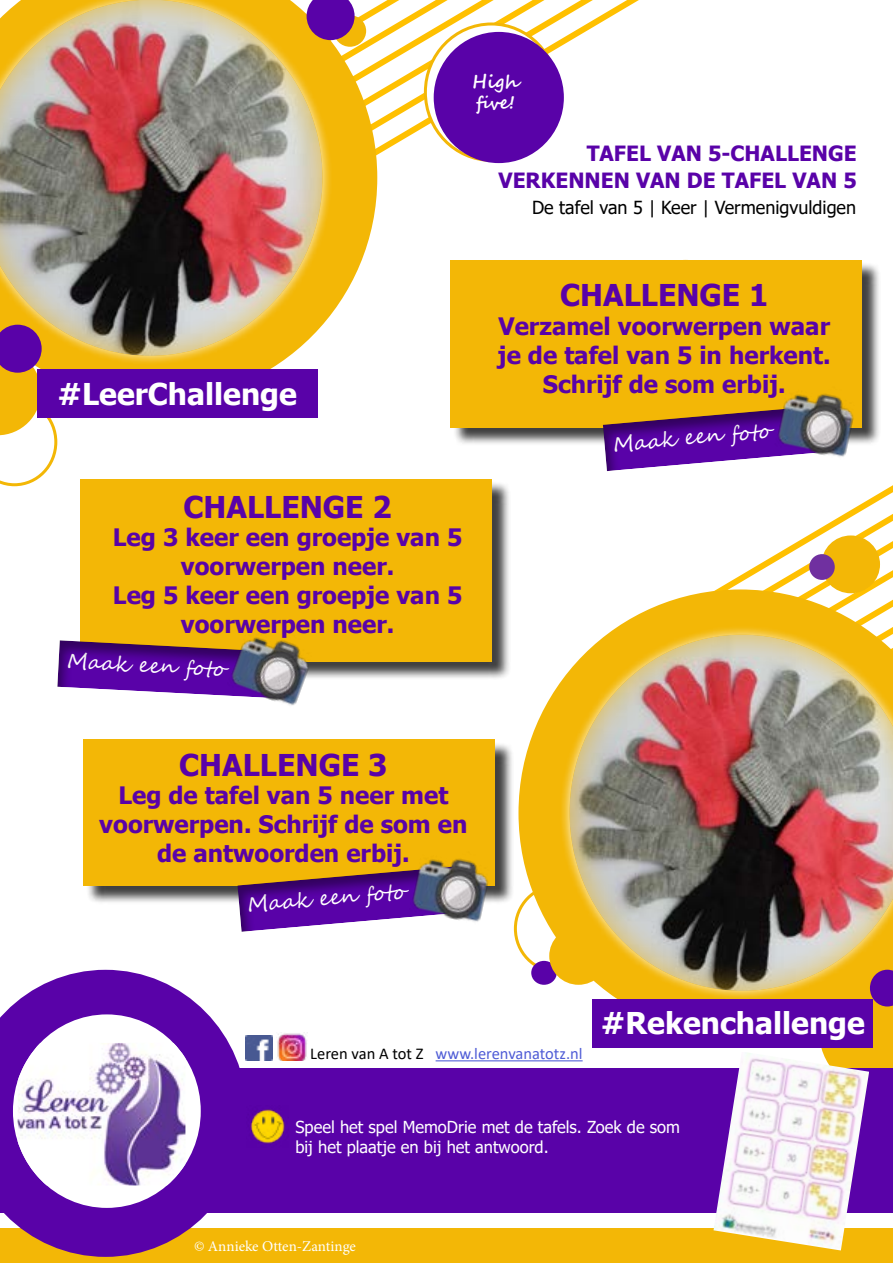
<style>
.page{position:relative;width:893px;height:1263px;background:#fff}
.page>*{position:absolute;margin:0;border:0;box-sizing:border-box;transform-origin:0 0}
.t1{font:700 30px "Tahoma";color:#5902a8}
.t2{font:700 30px "Tahoma";color:#fff}
.t3{font:700 24px/28.8px "Tahoma";color:#5902a8;text-align:center}
.t4{font:700 21px/27px "Tahoma";color:#5902a8;text-align:right}
.t5{font:21px "Segoe Script";color:#fff}
.t6{font:18px "Tahoma";color:#000}
.t7{font:700 18px/21.6px "Segoe Script";color:#fff}
.t8{font:16.5px/19.8px "Tahoma";color:#fff}
.t9{font:16.5px "Calibri";color:#4f5cd6}
.t10{font:15px "Minion Pro";letter-spacing:-.005em;color:#fff}
.s1{color:#000}
</style>
<div class="page">
<svg style="left:450px;top:0;width:189px;height:356px"></svg>
<img style="left:247px;top:1035px;width:26px;height:25px">
<img style="left:277px;top:1033px;width:30px;height:27px">
<svg style="left:425px;top:24px;width:132px;height:136px"></svg>
<div style="left:434px;top:32px;width:130px;height:131px;background:#5902a8;border-radius:50%"></div>
<svg style="left:610px;top:121px;width:29px;height:139px"></svg>
<svg style="left:621px;top:143px;width:18px;height:117px"></svg>
<svg style="left:683px;top:259px;width:210px;height:330px"></svg>
<div style="left:821px;top:535px;width:59px;height:58px;background:#f3b706;border-radius:50%"></div>
<div style="left:809px;top:554px;width:26px;height:26px;background:#7030a0;border-radius:50%"></div>
<svg style="left:377px;top:0;width:94px;height:289px"></svg>
<div style="left:0;top:1228px;width:893px;height:35px;background:#f3b706"></div>
<div style="left:0;top:1068px;width:893px;height:144px;background:#5902a8"></div>
<hr style="left:436px;top:1060px;width:147px;height:1px;background:#4f5cd6">
<svg style="left:518px;top:589px;width:375px;height:447px"></svg>
<svg style="left:819px;top:1000px;width:74px;height:68px;background:#e5a615"></svg>
<div style="left:453px;top:262px;width:428px;height:183px;background:#000;opacity:.75"></div>
<div style="left:451px;top:260px;width:411px;height:167px;background:#f3b706"></div>
<div style="left:83px;top:482px;width:428px;height:198px;background:#000;opacity:.75"></div>
<div style="left:81px;top:479px;width:411px;height:182px;background:#f3b706"></div>
<svg style="left:0;top:970px;width:247px;height:287px;fill:#5902a8"></svg>
<div style="left:86px;top:742px;width:428px;height:162px;background:#000;opacity:.75"></div>
<div style="left:83px;top:740px;width:412px;height:146px;background:#f3b706"></div>
<svg style="left:57px;top:6px;width:320px;height:395px;fill:#f3b706"></svg>
<svg style="left:336px;top:0;width:19px;height:40px"></svg>
<svg style="left:0;top:365px;width:57px;height:121px"></svg>
<div style="left:37px;top:370px;width:280px;height:48px;background:#5902a8"></div>
<div style="left:13px;top:1014px;width:188px;height:194px;background:#fff;border-radius:50%"></div>
<img style="left:18px;top:1043px;width:167px;height:142px">
<div style="left:593px;top:999px;width:280px;height:48px;background:#5902a8"></div>
<svg style="left:588px;top:411px;width:170px;height:64px"></svg>
<img style="left:758px;top:362px;width:117px;height:120px">
<svg style="left:222px;top:872px;width:171px;height:60px"></svg>
<img style="left:393px;top:827px;width:116px;height:95px">
<svg style="left:57px;top:627px;width:151px;height:68px"></svg>
<img style="left:208px;top:637px;width:127px;height:69px">
<div style="left:557px;top:624px;width:336px;height:369px;background:#f3b706;opacity:.75"></div>
<img style="left:250px;top:1109px;width:35px;height:35px">
<div style="left:0;top:0;width:336px;height:358px;background:#f3b706;opacity:.75"></div>
<img style="left:713px;top:1051px;width:156px;height:199px">
<p class="t7" style="left:472px;top:71px;width:48px">High five!</p>
<p class="t4" style="left:498px;top:141px;width:360px">TAFEL VAN 5-CHALLENGE<br>VERKENNEN VAN DE TAFEL VAN 5</p>
<p class="t2" style="left:58px;top:373px;width:241px">#LeerChallenge</p>
<p class="t1" style="left:184px;top:486px;width:210px">CHALLENGE 2</p>
<p class="t3" style="left:113px;top:524px;width:351px">Leg 3 keer een groepje van 5 voorwerpen neer.<br>Leg 5 keer een groepje van 5 voorwerpen neer.</p>
<p class="t5" style="left:68px;top:644px;width:160px;rotate:3deg">Maak een foto</p>
<p class="t1" style="left:179px;top:744px;width:210px">CHALLENGE 3</p>
<p class="t3" style="left:99px;top:782px;width:370px">Leg de tafel van 5 neer met voorwerpen. Schrijf de som en de antwoorden erbij.</p>
<p class="t5" style="left:246px;top:888px;width:160px;rotate:-5deg">Maak een foto</p>
<p class="t6" style="left:532px;top:195px;width:326px">De tafel van 5 | Keer | Vermenigvuldigen</p>
<p class="t1" style="left:560px;top:274px;width:210px">CHALLENGE 1</p>
<p class="t3" style="left:498px;top:313px;width:334px">Verzamel voorwerpen waar je de tafel van 5 in herkent.<br>Schrijf de som erbij.</p>
<p class="t5" style="left:611px;top:427px;width:160px;rotate:-5deg">Maak een foto</p>
<p class="t2" style="left:601px;top:1002px;width:266px">#Rekenchallenge</p>
<p class="t9" style="left:310px;top:1042px;width:274px"><span class="s1">Leren van A tot Z</span> www.lerenvanatotz.nl</p>
<p class="t8" style="left:295px;top:1118px;width:386px">Speel het spel MemoDrie met de tafels. Zoek de som bij het plaatje en bij het antwoord.</p>
<p class="t10" style="left:194px;top:1236px;width:163px">© Annieke Otten-Zantinge</p>
</div>
